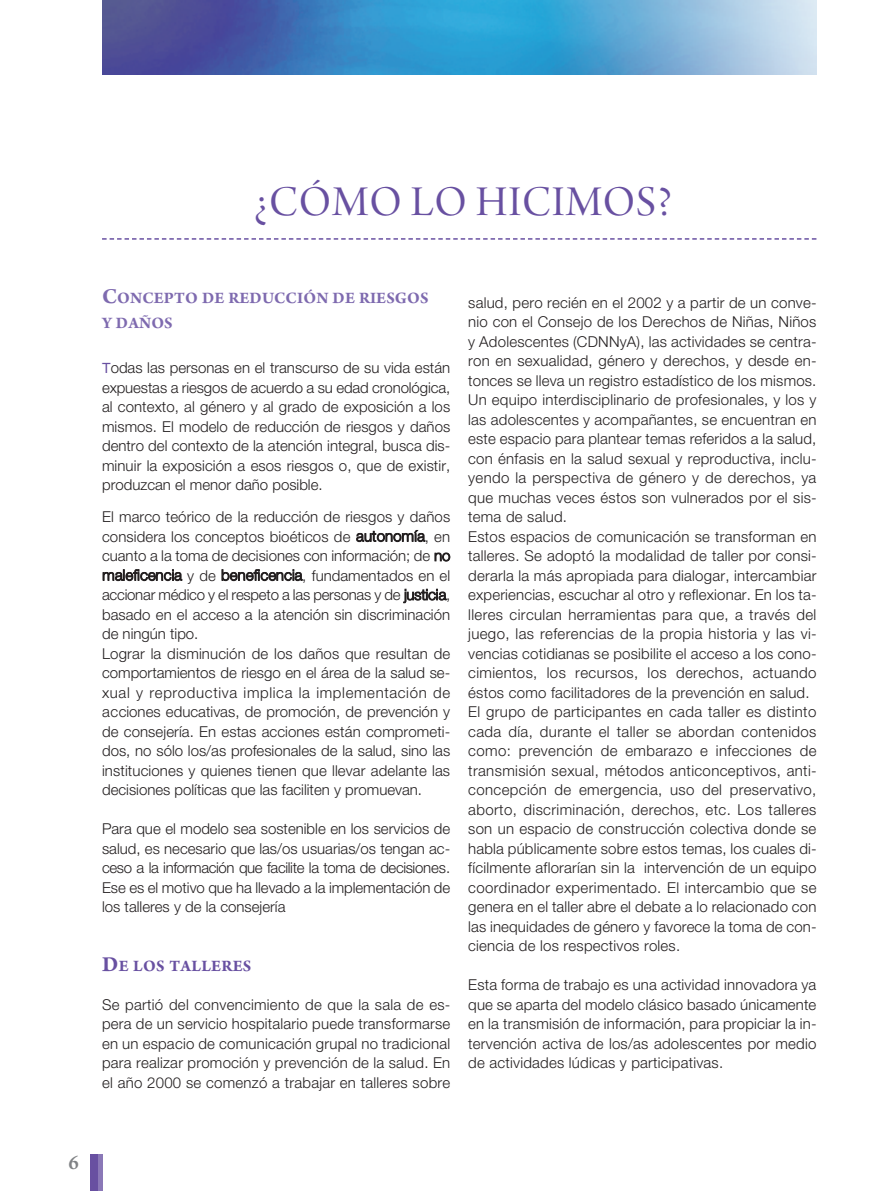
<style>
.page{position:relative;width:893px;height:1191px;background:#fff}
.page>*{position:absolute;margin:0;border:0;box-sizing:border-box;transform-origin:0 0}
.t1{font:45px "Arno Pro Display";letter-spacing:.02em;color:#6850a1}
.t2{font:600 21px "Arno Pro";color:#808285}
.t3{font:700 16.8px/25.5px "Arno Pro";letter-spacing:.01em;color:#7e6aaf}
.t4{font:700 16.8px "Arno Pro";letter-spacing:.02em;color:#6850a1}
.t5{font:300 15px/19.5px "Helvetica Neue";letter-spacing:.015em;color:#231f20;text-align:justify}
.s1{font-size:22.5px}
.s2{font-family:"Helvetica";font-weight:400;font-size:14.1px;color:#6850a1}
</style>
<div class="page">
<div style="left:91px;top:1153px;width:7px;height:38px;background:#6850a1"></div>
<hr style="left:98px;top:1153px;width:4px;height:38px;background:#8a78b7">
<svg style="left:102px;top:238px;width:714px;height:2px"></svg>
<img style="left:102px;top:0;width:714px;height:75px">
<h1 class="t1" style="left:254px;top:184px;width:419px">¿CÓMO LO HICIMOS?</h1>
<p class="t3" style="left:102px;top:286px;width:328px"><span class="s1">C</span>ONCEPTO DE REDUCCIÓN DE RIESGOS<br>Y DAÑOS</p>
<p class="t5" style="left:102px;top:358px;width:350px"><span class="s2">T</span>odas las personas en el transcurso de su vida están expuestas a riesgos de acuerdo a su edad cronológica, al contexto, al género y al grado de exposición a los mismos. El modelo de reducción de riesgos y daños dentro del contexto de la atención integral, busca dis&shy;minuir la exposición a esos riesgos o, que de existir, produzcan el menor daño posible.</p>
<p class="t5" style="left:102px;top:507px;width:350px;text-align:left">El marco teórico de la reducción de riesgos y daños considera los conceptos bioéticos de autonomía, en cuanto a la toma de decisiones con información; de no maleficencia y de beneficencia, fundamentados en el accionar médico y el respeto a las personas y de justicia, basado en el acceso a la atención sin discriminación de ningún tipo.<br>Lograr la disminución de los daños que resultan de comportamientos de riesgo en el área de la salud se&shy;xual y reproductiva implica la implementación de acciones educativas, de promoción, de prevención y de consejería. En estas acciones están comprometi&shy;dos, no sólo los/as profesionales de la salud, sino las instituciones y quienes tienen que llevar adelante las decisiones políticas que las faciliten y promuevan.</p>
<p class="t5" style="left:102px;top:819px;width:350px">Para que el modelo sea sostenible en los servicios de salud, es necesario que las/os usuarias/os tengan ac&shy;ceso a la información que facilite la toma de decisiones.<br>Ese es el motivo que ha llevado a la implementación de los talleres y de la consejería</p>
<p class="t4" style="left:102px;top:960px;width:151px"><span class="s1">D</span>E LOS TALLERES</p>
<p class="t5" style="left:102px;top:994px;width:350px">Se partió del convencimiento de que la sala de es&shy;pera de un servicio hospitalario puede transformarse en un espacio de comunicación grupal no tradicional para realizar promoción y prevención de la salud. En el año 2000 se comenzó a trabajar en talleres sobre</p>
<p class="t5" style="left:468px;top:292px;width:350px;text-align:left">salud, pero recién en el 2002 y a partir de un conve&shy;nio con el Consejo de los Derechos de Niñas, Niños y Adolescentes (CDNNyA), las actividades se centra&shy;ron en sexualidad, género y derechos, y desde en&shy;tonces se lleva un registro estadístico de los mismos.<br>Un equipo interdisciplinario de profesionales, y los y las adolescentes y acompañantes, se encuentran en este espacio para plantear temas referidos a la salud, con énfasis en la salud sexual y reproductiva, inclu&shy;yendo la perspectiva de género y de derechos, ya que muchas veces éstos son vulnerados por el sis&shy;tema de salud.<br>Estos espacios de comunicación se transforman en talleres. Se adoptó la modalidad de taller por consi&shy;derarla la más apropiada para dialogar, intercambiar experiencias, escuchar al otro y reflexionar. En los ta&shy;lleres circulan herramientas para que, a través del juego, las referencias de la propia historia y las vi&shy;vencias cotidianas se posibilite el acceso a los cono&shy;cimientos, los recursos, los derechos, actuando éstos como facilitadores de la prevención en salud.<br>El grupo de participantes en cada taller es distinto cada día, durante el taller se abordan contenidos como: prevención de embarazo e infecciones de transmisión sexual, métodos anticonceptivos, anti&shy;concepción de emergencia, uso del preservativo, aborto, discriminación, derechos, etc. Los talleres son un espacio de construcción colectiva donde se habla públicamente sobre estos temas, los cuales di&shy;fícilmente aflorarían sin la intervención de un equipo coordinador experimentado. El intercambio que se genera en el taller abre el debate a lo relacionado con las inequidades de género y favorece la toma de con&shy;ciencia de los respectivos roles.</p>
<p class="t5" style="left:468px;top:975px;width:350px">Esta forma de trabajo es una actividad innovadora ya que se aparta del modelo clásico basado únicamente en la transmisión de información, para propiciar la in&shy;tervención activa de los/as adolescentes por medio de actividades lúdicas y participativas.</p>
<h2 class="t2" style="left:69px;top:1154px;width:12px">6</h2>
</div>
